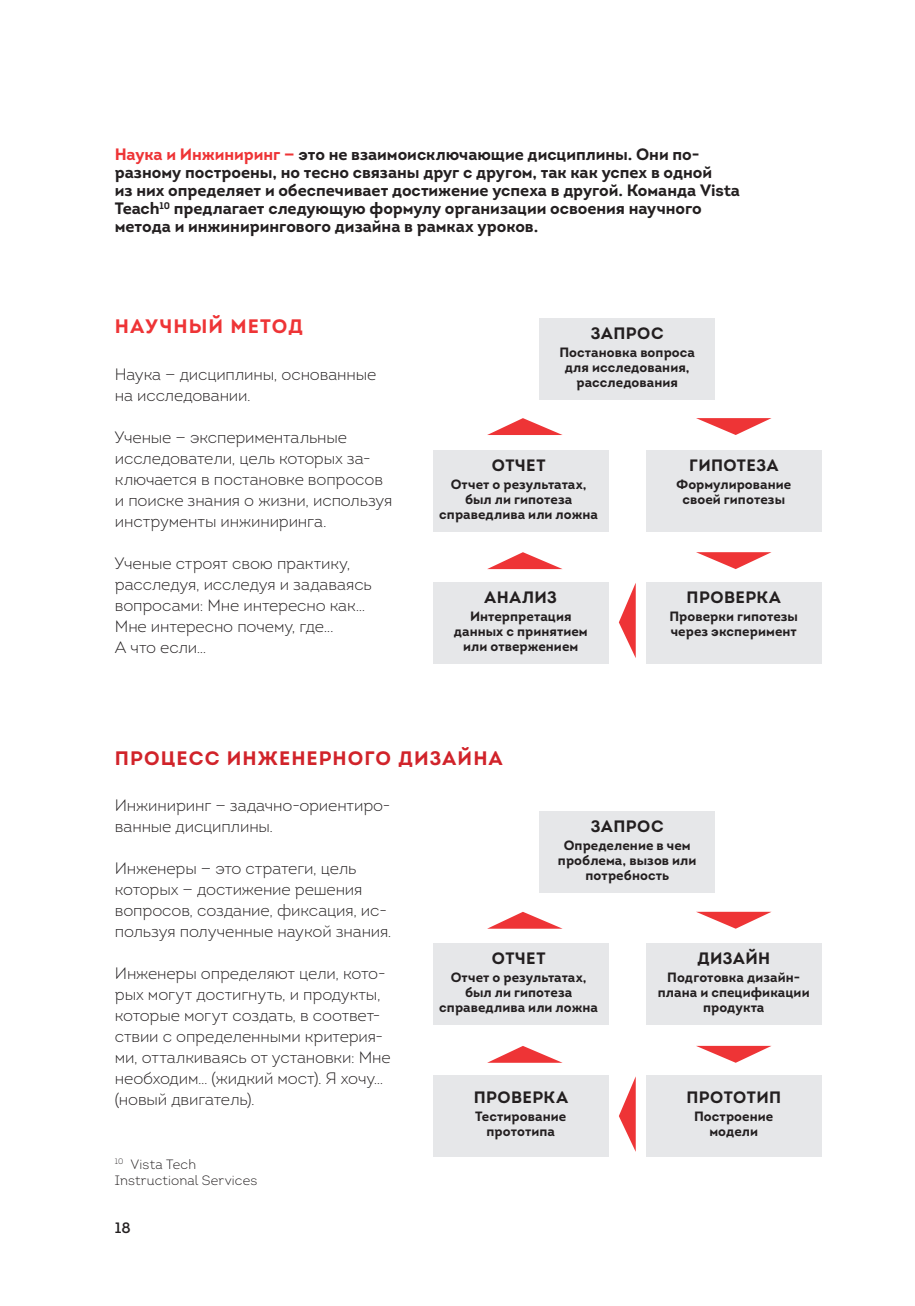
<style>
.page{position:relative;width:915px;height:1306px;background:#fff}
.page>*{position:absolute;margin:0;border:0;box-sizing:border-box;transform-origin:0 0}
.t1{font:700 19.5px "Intro";letter-spacing:.05em;color:#d1232a}
.t2{font:700 19.5px "Intro";letter-spacing:.05em;color:#ee3436}
.t3{font:300 16.5px/21px "Intro";letter-spacing:-.005em;color:#231f20}
.t4{font:700 16.5px/18px "Intro";letter-spacing:-.005em;color:#231f20}
.t5{font:700 16.5px "Intro";letter-spacing:.02em;color:#231f20}
.t6{font:700 16.5px "Intro";letter-spacing:.03em;color:#231f20}
.t7{font:15px "Intro";color:#231f20}
.t8{font:700 13.5px/15px "Intro";letter-spacing:.005em;color:#231f20;text-align:center}
.t9{font:300 13.5px/16.2px "Intro";letter-spacing:.005em;color:#231f20}
.s1{color:#ee3436}
</style>
<div class="page">
<div style="left:539px;top:318px;width:175px;height:81px;background:#e6e7e9"></div>
<div style="left:539px;top:811px;width:175px;height:81px;background:#e6e7e9"></div>
<div style="left:433px;top:450px;width:175px;height:81px;background:#e6e7e9"></div>
<div style="left:433px;top:943px;width:175px;height:81px;background:#e6e7e9"></div>
<div style="left:433px;top:582px;width:175px;height:81px;background:#e6e7e9"></div>
<div style="left:433px;top:1075px;width:175px;height:81px;background:#e6e7e9"></div>
<div style="left:646px;top:450px;width:175px;height:81px;background:#e6e7e9"></div>
<div style="left:646px;top:943px;width:175px;height:81px;background:#e6e7e9"></div>
<div style="left:646px;top:582px;width:175px;height:81px;background:#e6e7e9"></div>
<div style="left:646px;top:1075px;width:175px;height:81px;background:#e6e7e9"></div>
<svg style="left:487px;top:418px;width:75px;height:17px"></svg>
<svg style="left:489px;top:911px;width:72px;height:17px"></svg>
<svg style="left:487px;top:552px;width:75px;height:17px"></svg>
<svg style="left:489px;top:1046px;width:72px;height:16px"></svg>
<svg style="left:696px;top:418px;width:75px;height:17px"></svg>
<svg style="left:696px;top:911px;width:75px;height:17px"></svg>
<svg style="left:696px;top:552px;width:75px;height:17px"></svg>
<svg style="left:696px;top:1045px;width:75px;height:17px"></svg>
<svg style="left:618px;top:584px;width:17px;height:73px"></svg>
<svg style="left:619px;top:1078px;width:16px;height:72px"></svg>
<p class="t4" style="left:115px;top:148px;width:626px"><span class="s1">Наука и Инжиниринг —</span> это не взаимоисключающие дисциплины. Они по&shy;разному построены, но тесно связаны друг с другом, так как успех в одной<br>из них определяет и обеспечивает достижение успеха в другой. Команда Vista Teach<sup>10</sup> предлагает следующую формулу организации освоения научного метода и инжинирингового дизайна в рамках уроков.</p>
<p class="t2" style="left:115px;top:319px;width:189px">НАУЧНЫЙ МЕТОД</p>
<p class="t3" style="left:115px;top:365px;width:263px">Наука — дисциплины, основанные на исследовании.</p>
<p class="t3" style="left:115px;top:428px;width:279px">Ученые — экспериментальные исследователи, цель которых за&shy;ключается в постановке вопросов и поиске знания о жизни, используя инструменты инжиниринга.</p>
<p class="t3" style="left:115px;top:554px;width:258px">Ученые строят свою практику, расследуя, исследуя и задаваясь вопросами: Мне интересно как…<br>Мне интересно почему, где...<br>А что если…</p>
<p class="t4" style="left:590px;top:326px;width:74px">ЗАПРОС</p>
<p class="t8" style="left:559px;top:346px;width:137px">Постановка вопроса для исследования, расследования</p>
<p class="t4" style="left:491px;top:458px;width:55px">ОТЧЕТ</p>
<p class="t8" style="left:439px;top:478px;width:160px">Отчет о результатах, был ли гипотеза справедлива или ложна</p>
<p class="t4" style="left:484px;top:590px;width:74px">АНАЛИЗ</p>
<p class="t8" style="left:453px;top:610px;width:135px">Интерпретация данных с принятием или отвержением</p>
<p class="t6" style="left:689px;top:459px;width:91px">ГИПОТЕЗА</p>
<p class="t8" style="left:675px;top:478px;width:117px">Формулирование своей гипотезы</p>
<p class="t5" style="left:686px;top:590px;width:96px">ПРОВЕРКА</p>
<p class="t8" style="left:669px;top:610px;width:130px;text-align:left">Проверки гипотезы через эксперимент</p>
<p class="t1" style="left:115px;top:751px;width:389px">ПРОЦЕСС ИНЖЕНЕРНОГО ДИЗАЙНА</p>
<p class="t3" style="left:115px;top:796px;width:277px">Инжиниринг — задачно-ориентиро&shy;ванные дисциплины.</p>
<p class="t3" style="left:115px;top:859px;width:278px">Инженеры — это стратеги, цель которых — достижение решения вопросов, создание, фиксация, ис&shy;пользуя полученные наукой знания.</p>
<p class="t3" style="left:115px;top:964px;width:277px">Инженеры определяют цели, кото&shy;рых могут достигнуть, и продукты, которые могут создать, в соответ&shy;ствии с определенными критерия&shy;ми, отталкиваясь от установки: Мне необходим… (жидкий мост). Я хочу… (новый двигатель).</p>
<p class="t9" style="left:115px;top:1157px;width:144px"><sup>10</sup> Vista Tech<br>Instructional Services</p>
<p class="t7" style="left:115px;top:1221px;width:17px">18</p>
<p class="t4" style="left:590px;top:819px;width:74px">ЗАПРОС</p>
<p class="t8" style="left:557px;top:839px;width:140px">Определение в чем проблема, вызов или потребность</p>
<p class="t4" style="left:491px;top:951px;width:55px">ОТЧЕТ</p>
<p class="t8" style="left:439px;top:971px;width:160px">Отчет о результатах, был ли гипотеза справедлива или ложна</p>
<p class="t5" style="left:473px;top:1090px;width:96px">ПРОВЕРКА</p>
<p class="t8" style="left:475px;top:1110px;width:92px">Тестирование прототипа</p>
<p class="t4" style="left:697px;top:951px;width:74px">ДИЗАЙН</p>
<p class="t8" style="left:657px;top:971px;width:153px">Подготовка дизайн&shy;плана и спецификации продукта</p>
<p class="t5" style="left:686px;top:1090px;width:96px">ПРОТОТИП</p>
<p class="t8" style="left:693px;top:1110px;width:81px">Построение модели</p>
</div>
